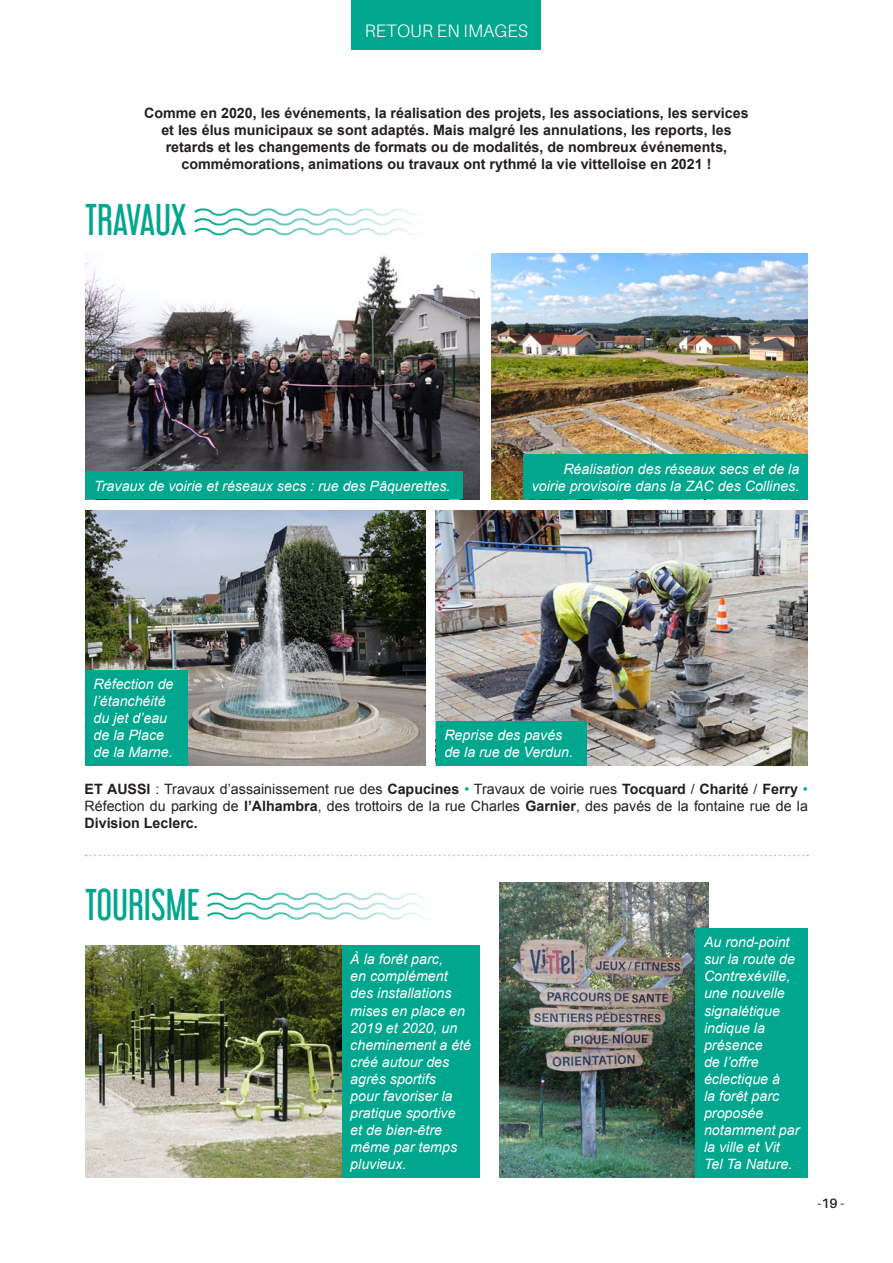
<style>
.page{position:relative;width:893px;height:1263px;background:#fff}
.page>*{position:absolute;margin:0;border:0;box-sizing:border-box;transform-origin:0 0}
.gros_titre{font:39px "Libel Suit Rg";color:#00a78e}
.rubrique{font:300 18px "Aileron";letter-spacing:.01em;color:#fff}
.légende{font:italic 14.25px/17.1px "Arial";color:#fff}
.chapeau{font:700 14.25px/17.1px "Arial";color:#231f20;text-align:center}
.texte{font:14.25px/17.1px "Arial";color:#231f20;text-align:justify}
.t1{font:600 13.5px "Aileron";color:#231f20}
.s1{font-weight:700}
.s2{color:#00a78e}
</style>
<div class="page">
<div style="left:352px;top:0;width:189px;height:50px;background:#00a78e"></div>
<svg style="left:86px;top:855px;width:722px;height:1px"></svg>
<img style="left:491px;top:254px;width:317px;height:245px">
<img style="left:85px;top:510px;width:340px;height:256px">
<img style="left:85px;top:255px;width:395px;height:244px">
<img style="left:436px;top:510px;width:372px;height:256px">
<svg style="left:194px;top:208px;width:222px;height:28px"></svg>
<svg style="left:207px;top:892px;width:221px;height:28px"></svg>
<div style="left:86px;top:472px;width:377px;height:27px;background:#00a78e"></div>
<div style="left:523px;top:455px;width:285px;height:44px;background:#00a78e"></div>
<div style="left:85px;top:670px;width:102px;height:96px;background:#00a78e"></div>
<div style="left:436px;top:721px;width:150px;height:45px;background:#00a78e"></div>
<img style="left:85px;top:945px;width:257px;height:233px">
<img style="left:500px;top:882px;width:208px;height:296px">
<div style="left:342px;top:945px;width:138px;height:233px;background:#00a78e"></div>
<div style="left:695px;top:928px;width:113px;height:250px;background:#00a78e"></div>
<p class="rubrique" style="left:365px;top:21px;width:165px">RETOUR EN IMAGES</p>
<p class="chapeau" style="left:144px;top:105px;width:606px">Comme en 2020, les événements, la réalisation des projets, les associations, les services et les élus municipaux se sont adaptés. Mais malgré les annulations, les reports, les retards et les changements de formats ou de modalités, de nombreux événements, commémorations, animations ou travaux ont rythmé la vie vittelloise en 2021 !</p>
<p class="gros_titre" style="left:85px;top:188px;width:103px">TRAVAUX</p>
<p class="légende" style="left:94px;top:477px;width:358px">Travaux de voirie et réseaux secs : rue des Pâquerettes.</p>
<p class="légende" style="left:532px;top:460px;width:269px;text-align:right">Réalisation des réseaux secs et de la voirie provisoire dans la ZAC des Collines.</p>
<p class="légende" style="left:94px;top:675px;width:81px">Réfection de l’étanchéité du jet d’eau de la Place de la Marne.</p>
<p class="légende" style="left:444px;top:727px;width:130px">Reprise des pavés de la rue de Verdun.</p>
<p class="texte" style="left:85px;top:781px;width:725px"><span class="s1">ET AUSSI</span> : Travaux d’assainissement rue des <span class="s1">Capucines</span> <span class="s2">•</span> Travaux de voirie rues <span class="s1">Tocquard</span> / <span class="s1">Charité</span> / <span class="s1">Ferry</span> <span class="s2">• </span>Réfection du parking de <span class="s1">l’Alhambra</span>, des trottoirs de la rue Charles <span class="s1">Garnier</span>, des pavés de la fontaine rue de la <span class="s1">Division Leclerc.</span></p>
<p class="gros_titre" style="left:85px;top:873px;width:116px">TOURISME</p>
<p class="légende" style="left:350px;top:951px;width:122px">À la forêt parc,<br>en complément des installations mises en place en<br>2019 et 2020, un cheminement a été créé autour des</p>
<p class="légende" style="left:350px;top:1070px;width:108px">agrés sportifs pour favoriser la pratique sportive et de bien-être même par temps pluvieux.</p>
<p class="légende" style="left:704px;top:934px;width:93px">Au rond-point sur la route de<br>Contrexéville, une nouvelle signalétique indique la présence</p>
<p class="légende" style="left:704px;top:1053px;width:97px">de l’offre éclectique à<br>la forêt parc proposée notamment par la ville et Vit<br>Tel Ta Nature.</p>
<p class="t1" style="left:818px;top:1195px;width:28px">-19 -</p>
</div>
